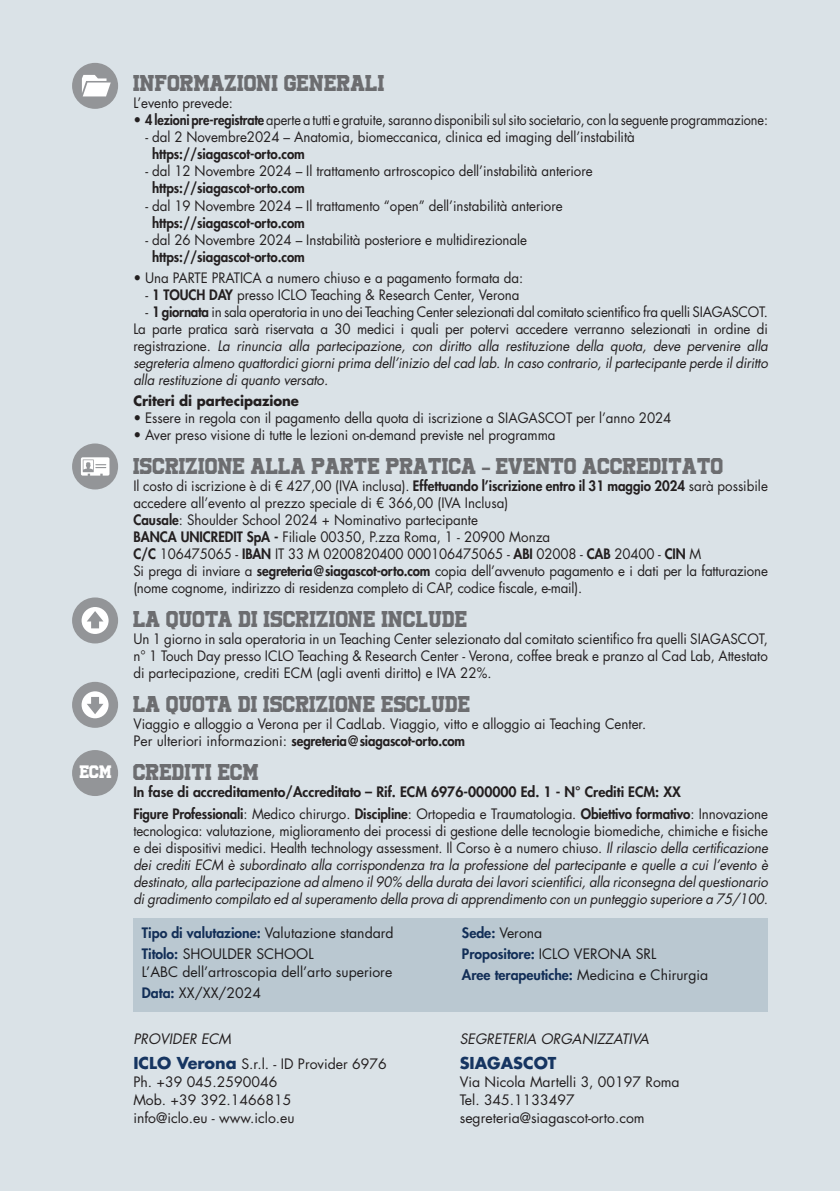
<style>
.page{position:relative;width:840px;height:1191px;background:#fff}
.page>*{position:absolute;margin:0;border:0;box-sizing:border-box;transform-origin:0 0}
.t1{font:16px "University";color:#6c6d70}
.t2{font:700 16px "Futura Std";color:#163561}
.t3{font:14px/17px "Futura Std";letter-spacing:-.005em;color:#231f20;scale:.95 1}
.t4{font:italic 14px/17px "Futura Std";letter-spacing:-.01em;color:#231f20;text-align:justify;scale:.95 1}
.t5{font:14px/20.8px "Futura Std";letter-spacing:-.005em;color:#231f20}
.t6{font:800 14px "Futura Std";color:#231f20}
.t7{font:14px "Futura Std";letter-spacing:-.005em;color:#231f20;scale:.94 1}
.t8{font:800 14px "Futura Std";color:#231f20;scale:.94 1}
.t9{font:italic 14px "Futura Std";letter-spacing:-.01em;color:#231f20}
.t10{font:700 14px "Futura Std";letter-spacing:-.005em;color:#231f20;scale:.95 1}
.t11{font:12.6px "University";color:#fff}
.s1{font-weight:800}
.s2{font-style:normal}
.s3{font-family:"Futura Std";font-weight:700}
.s4{font-weight:400}
.s5{font-weight:800;font-style:normal}
.s6{font-weight:800;color:#163561}
.s7{font-weight:700;font-size:16px;color:#163561}
</style>
<div class="page">
<div style="left:0;top:0;width:839px;height:1191px;background:#dae2e7"></div>
<div style="left:72px;top:63px;width:46px;height:46px;background:#939598;border-radius:50%"></div>
<svg style="left:82px;top:75px;width:29px;height:21px"></svg>
<div style="left:72px;top:443px;width:46px;height:46px;background:#939598;border-radius:50%"></div>
<svg style="left:81px;top:457px;width:28px;height:18px"></svg>
<div style="left:72px;top:597px;width:46px;height:46px;background:#939598;border-radius:50%"></div>
<svg style="left:82px;top:607px;width:26px;height:27px"></svg>
<div style="left:72px;top:682px;width:46px;height:46px;background:#939598;border-radius:50%"></div>
<svg style="left:81px;top:691px;width:27px;height:27px"></svg>
<div style="left:72px;top:750px;width:46px;height:46px;background:#939598;border-radius:50%"></div>
<div style="left:133px;top:918px;width:634px;height:94px;background:#bac8d1"></div>
<p class="t11" style="left:80px;top:763px;width:34px">ECM</p>
<p class="t1" style="left:133px;top:72px;width:253px">INFORMAZIONI GENERALI</p>
<p class="t3" style="left:133px;top:95px;width:106px">L’evento prevede:</p>
<p class="t3" style="left:133px;top:112px;width:669px">• <span class="s1">4 lezioni pre-registrate</span> aperte a tutti e gratuite, saranno disponibili sul sito societario, con la seguente programmazione:</p>
<p class="t3" style="left:152px;top:129px;width:509px;text-indent:-7px">- dal 2 Novembre2024 – Anatomia, biomeccanica, clinica ed imaging dell’instabilità <span class="s1">https://siagascot-orto.com</span></p>
<p class="t3" style="left:152px;top:163px;width:465px;text-indent:-7px">- dal 12 Novembre 2024 – Il trattamento artroscopico dell’instabilità anteriore <span class="s1">https://siagascot-orto.com</span></p>
<p class="t3" style="left:152px;top:197px;width:433px;text-indent:-7px">- dal 19 Novembre 2024 – Il trattamento “open” dell’instabilità anteriore <span class="s1">https://siagascot-orto.com</span></p>
<p class="t3" style="left:152px;top:231px;width:396px;text-indent:-7px">- dal 26 Novembre 2024 – Instabilità posteriore e multidirezionale <span class="s1">https://siagascot-orto.com</span></p>
<p class="t3" style="left:133px;top:269px;width:411px">• Una PARTE PRATICA a numero chiuso e a pagamento formata da:</p>
<p class="t3" style="left:145px;top:286px;width:395px">- <span class="s1">1 TOUCH DAY</span> presso ICLO Teaching &amp; Research Center, Verona</p>
<p class="t3" style="left:145px;top:303px;width:656px">- <span class="s1">1 giornata</span> in sala operatoria in uno dei Teaching Center selezionati dal comitato scientifico fra quelli SIAGASCOT.</p>
<p class="t4" style="left:133px;top:320px;width:669px"><span class="s2">La parte pratica sarà riservata a 30 medici i quali per potervi accedere verranno selezionati in ordine di registrazione.</span> La rinuncia alla partecipazione, con diritto alla restituzione della quota, deve pervenire alla segreteria almeno quattordici giorni prima dell’inizio del cad lab. In caso contrario, il partecipante perde il diritto alla restituzione di quanto versato.</p>
<p class="t10" style="left:133px;top:391px;width:176px">Criteri di partecipazione</p>
<p class="t3" style="left:133px;top:409px;width:567px">• Essere in regola con il pagamento della quota di iscrizione a SIAGASCOT per l’anno 2024</p>
<p class="t3" style="left:133px;top:426px;width:445px">• Aver preso visione di tutte le lezioni on-demand previste nel programma</p>
<p class="t1" style="left:133px;top:454px;width:591px">ISCRIZIONE ALLA PARTE PRATICA <span class="s3">–</span> EVENTO ACCREDITATO</p>
<p class="t3" style="left:133px;top:477px;width:669px">Il costo di iscrizione è di € 427,00 (IVA inclusa). <span class="s1">Effettuando l’iscrizione entro il 31 maggio 2024</span> sarà possibile accedere all’evento al prezzo speciale di € 366,00 (IVA Inclusa)</p>
<p class="t3" style="left:133px;top:511px;width:364px"><span class="s1">Causale</span>: Shoulder School 2024 + Nominativo partecipante</p>
<p class="t3" style="left:133px;top:528px;width:440px"><span class="s1">BANCA UNICREDIT SpA -</span> Filiale 00350, P.zza Roma, 1 - 20900 Monza</p>
<p class="t7" style="left:133px;top:544px;width:605px"><span class="s1">C/C</span> 106475065 - <span class="s1">IBAN</span> IT 33 M 0200820400 000106475065 - <span class="s1">ABI</span> 02008 - <span class="s1">CAB</span> 20400 - <span class="s1">CIN</span> M</p>
<p class="t3" style="left:133px;top:562px;width:669px">Si prega di inviare a <span class="s1">segreteria@siagascot-orto.com</span> copia dell’avvenuto pagamento e i dati per la fatturazione (nome cognome, indirizzo di residenza completo di CAP, codice fiscale, e-mail).</p>
<p class="t1" style="left:133px;top:607px;width:335px">LA QUOTA DI ISCRIZIONE INCLUDE</p>
<p class="t3" style="left:133px;top:630px;width:669px;text-align:justify">Un 1 giorno in sala operatoria in un Teaching Center selezionato dal comitato scientifico fra quelli SIAGASCOT, n° 1 Touch Day presso ICLO Teaching &amp; Research Center - Verona, coffee break e pranzo al Cad Lab, Attestato di partecipazione, crediti ECM (agli aventi diritto) e IVA 22%.</p>
<p class="t1" style="left:133px;top:692px;width:338px">LA QUOTA DI ISCRIZIONE ESCLUDE</p>
<p class="t3" style="left:133px;top:715px;width:541px">Viaggio e alloggio a Verona per il CadLab. Viaggio, vitto e alloggio ai Teaching Center.</p>
<p class="t8" style="left:133px;top:731px;width:354px"><span class="s4">Per ulteriori informazioni:</span> segreteria@siagascot-orto.com</p>
<p class="t1" style="left:133px;top:760px;width:127px">CREDITI ECM</p>
<p class="t6" style="left:133px;top:782px;width:548px">In fase di accreditamento/Accreditato – Rif. ECM 6976-000000 Ed. 1 - N° Crediti ECM: XX</p>
<p class="t4" style="left:133px;top:806px;width:669px"><span class="s5">Figure Professionali</span><span class="s2">: Medico chirurgo.</span> <span class="s5">Discipline</span><span class="s2">: Ortopedia e Traumatologia.</span> <span class="s5">Obiettivo formativo</span><span class="s2">: Innovazione tecnologica: valutazione, miglioramento dei processi di gestione delle tecnologie biomediche, chimiche e fisiche e dei dispositivi medici. Health technology assessment. Il Corso è a numero chiuso.</span> Il rilascio della certificazione dei crediti ECM è subordinato alla corrispondenza tra la professione del partecipante e quelle a cui l’evento è destinato, alla partecipazione ad almeno il 90% della durata dei lavori scientifici, alla riconsegna del questionario di gradimento compilato ed al superamento della prova di apprendimento con un punteggio superiore a 75/100.</p>
<p class="t5" style="left:142px;top:923px;width:253px"><span class="s6">Tipo di valutazione:</span> Valutazione standard<br><span class="s6">Titolo:</span> SHOULDER SCHOOL</p>
<p class="t5" style="left:142px;top:962px;width:252px">L’ABC dell’artroscopia dell’arto superiore<br><span class="s6">Data:</span> XX/XX/2024</p>
<p class="t5" style="left:461px;top:923px;width:247px"><span class="s6">Sede:</span> Verona<br><span class="s6">Propositore:</span> ICLO VERONA SRL<br><span class="s6">Aree terapeutiche:</span> Medicina e Chirurgia</p>
<p class="t9" style="left:133px;top:1030px;width:99px">PROVIDER ECM</p>
<p class="t9" style="left:459px;top:1030px;width:190px">SEGRETERIA ORGANIZZATIVA</p>
<p class="t5" style="left:133px;top:1053px;width:255px"><span class="s7">ICLO Verona</span> S.r.l. - ID Provider 6976</p>
<p class="t2" style="left:459px;top:1052px;width:98px">SIAGASCOT</p>
<p class="t5" style="left:133px;top:1071px;width:145px">Ph. +39 045.2590046</p>
<p class="t5" style="left:459px;top:1071px;width:221px">Via Nicola Martelli 3, 00197 Roma</p>
<p class="t5" style="left:133px;top:1089px;width:159px">Mob. +39 392.1466815</p>
<p class="t5" style="left:459px;top:1089px;width:116px">Tel. 345.1133497</p>
<p class="t5" style="left:133px;top:1107px;width:163px">info@iclo.eu - www.iclo.eu</p>
<p class="t5" style="left:459px;top:1107px;width:186px">segreteria@siagascot-orto.com</p>
</div>
